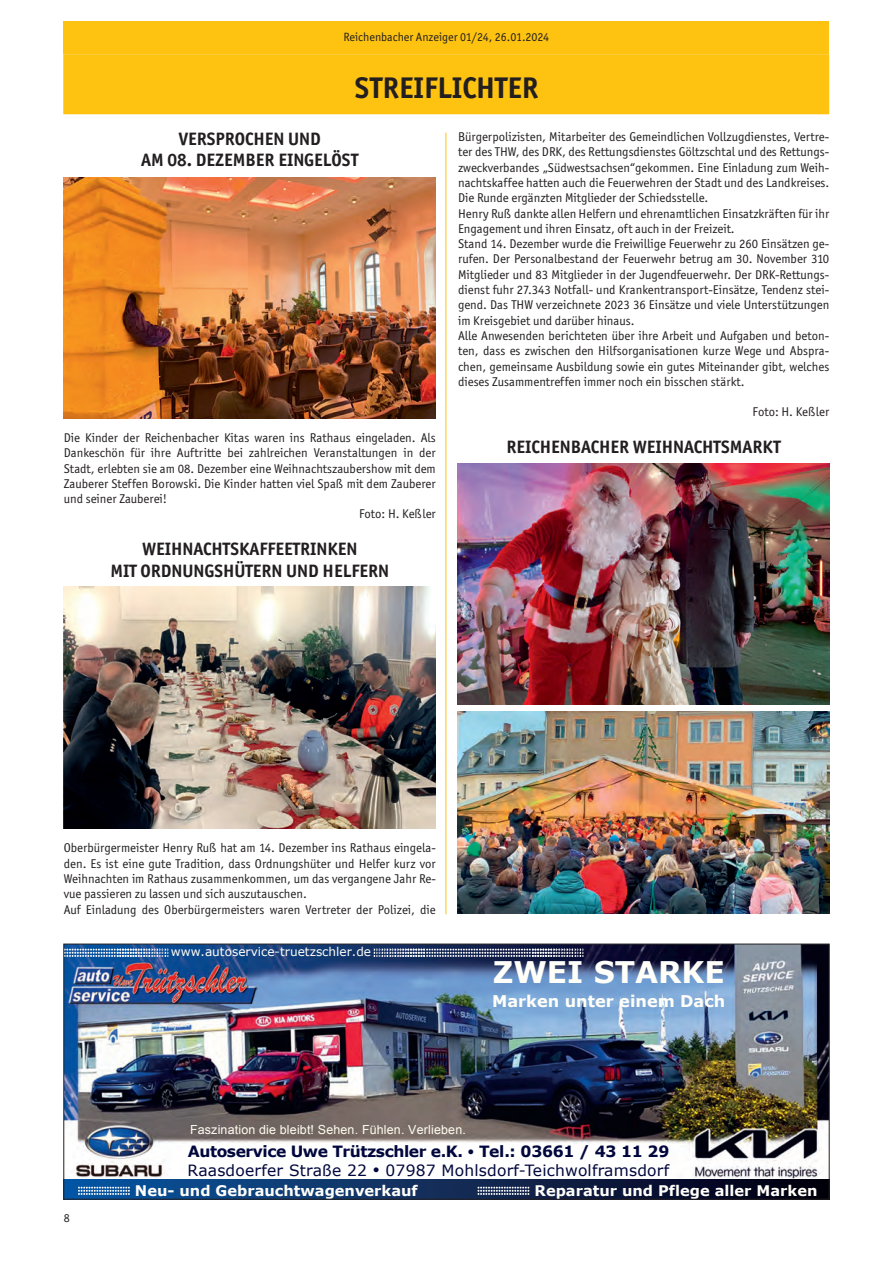
<style>
.page{position:relative;width:893px;height:1263px;background:#fff}
.page>*{position:absolute;margin:0;border:0;box-sizing:border-box;transform-origin:0 0}
.t1{font:700 30px "Officina Sans ITC Std";color:#231f20}
.t2{font:700 29.7px "Verdana";color:#fffef9}
.t3{font:700 18px/21.6px "Officina Sans ITC Std";color:#231f20;text-align:center}
.t4{font:700 16.05px "Verdana";color:#fffef9}
.t5{font:15.45px/18.6px "Verdana";letter-spacing:.015em;color:#01073c}
.t6{font:700 14.7px "Verdana";color:#fffef9}
.t7{font:12.75px/15.3px "Officina Sans ITC Std";color:#231f20}
.t8{font:12.45px "Arial";letter-spacing:.015em;color:#fffef2}
.t9{font:12.15px "Verdana";color:#fffef9}
.t10{font:12px "Officina Sans ITC Std";color:#231f20}
.s1{font-weight:700}
</style>
<div class="page">
<div style="left:64px;top:21px;width:765px;height:33px;background:#fec210"></div>
<hr style="left:446px;top:133px;width:1px;height:781px;background:#fec210">
<img style="left:66px;top:946px;width:761px;height:232px">
<div style="left:64px;top:1180px;width:765px;height:19px;background:linear-gradient(to right,#105aa4,#08000d)"></div>
<svg style="left:78px;top:1187px;width:52px;height:8px"></svg>
<svg style="left:477px;top:1187px;width:52px;height:8px"></svg>
<svg style="left:66px;top:949px;width:103px;height:8px"></svg>
<svg style="left:373px;top:949px;width:211px;height:8px;background:#6e7893"></svg>
<div style="left:64px;top:944px;width:765px;height:255px;border:1px solid #231f20"></div>
<div style="left:63px;top:54px;width:766px;height:60px;background:#fec210;border:2px solid #fec210"></div>
<img style="left:64px;top:178px;width:372px;height:241px">
<img style="left:64px;top:587px;width:372px;height:241px">
<img style="left:457px;top:463px;width:372px;height:242px">
<img style="left:457px;top:711px;width:372px;height:202px">
<p class="t10" style="left:344px;top:30px;width:207px">Reichenbacher Anzeiger 01/24, 26.01.2024</p>
<h1 class="t1" style="left:355px;top:69px;width:185px">S TREIFLICHTER</h1>
<h3 class="t3" style="left:141px;top:128px;width:219px">VERSPROCHEN UND<br>AM 08. DEZEMBER EINGELÖST</h3>
<p class="t7" style="left:64px;top:430px;width:374px">Die Kinder der Reichenbacher Kitas waren ins Rathaus eingeladen. Als</p>
<p class="t7" style="left:64px;top:445px;width:373px">Dankeschön für ihre Auftritte bei zahlreichen Veranstaltungen in der</p>
<p class="t7" style="left:64px;top:460px;width:374px">Stadt, erlebten sie am 08. Dezember eine Weihnachtszaubershow mit dem</p>
<p class="t7" style="left:64px;top:476px;width:373px">Zauberer Steffen Borowski. Die Kinder hatten viel Spaß mit dem Zauberer</p>
<p class="t7" style="left:64px;top:491px;width:105px">und seiner Zauberei!</p>
<p class="t7" style="left:359px;top:506px;width:78px">Foto: H. Keßler</p>
<h3 class="t3" style="left:111px;top:538px;width:280px">WEIHNACHTSKAFFEETRINKEN<br>MIT ORDNUNGSHÜTERN UND HELFERN</h3>
<p class="t7" style="left:458px;top:129px;width:373px">Bürgerpolizisten, Mitarbeiter des Gemeindlichen Vollzugdienstes, Vertre&shy;ter des THW, des DRK, des Rettungsdienstes Göltzschtal und des Rettungs&shy;zweckverbandes „Südwestsachsen“gekommen. Eine Einladung zum Weih&shy;nachtskaffee hatten auch die Feuerwehren der Stadt und des Landkreises.<br>Die Runde ergänzten Mitglieder der Schiedsstelle.<br>Henry Ruß dankte allen Helfern und ehrenamtlichen Einsatzkräften für ihr Engagement und ihren Einsatz, oft auch in der Freizeit.<br>Stand 14. Dezember wurde die Freiwillige Feuerwehr zu 260 Einsätzen ge&shy;rufen. Der Personalbestand der Feuerwehr betrug am 30. November 310<br>Mitglieder und 83 Mitglieder in der Jugendfeuerwehr. Der DRK-Rettungs&shy;dienst fuhr 27.343 Notfall- und Krankentransport-Einsätze, Tendenz stei&shy;gend. Das THW verzeichnete 2023 36 Einsätze und viele Unterstützungen im Kreisgebiet und darüber hinaus.<br>Alle Anwesenden berichteten über ihre Arbeit und Aufgaben und beton&shy;ten, dass es zwischen den Hilfsorganisationen kurze Wege und Abspra&shy;chen, gemeinsame Ausbildung sowie ein gutes Miteinander gibt, welches dieses Zusammentreffen immer noch ein bisschen stärkt.</p>
<p class="t7" style="left:752px;top:404px;width:78px">Foto: H. Keßler</p>
<h3 class="t3" style="left:506px;top:436px;width:276px">REICHENBACHER WEIHNACHTSMARKT</h3>
<p class="t7" style="left:64px;top:840px;width:374px">Oberbürgermeister Henry Ruß hat am 14. Dezember ins Rathaus eingela&shy;den. Es ist eine gute Tradition, dass Ordnungshüter und Helfer kurz vor Weihnachten im Rathaus zusammenkommen, um das vergangene Jahr Re&shy;vue passieren zu lassen und sich auszutauschen.<br>Auf Einladung des Oberbürgermeisters waren Vertreter der Polizei, die</p>
<p class="t9" style="left:171px;top:943px;width:202px">www.autoservice-truetzschler.de</p>
<h2 class="t2" style="left:493px;top:951px;width:233px">ZWEI STARKE</h2>
<p class="t4" style="left:492px;top:990px;width:235px">Marken unter einem Dach</p>
<p class="t8" style="left:190px;top:1121px;width:277px">Faszination die bleibt! Sehen. Fühlen. Verlieben.</p>
<p class="t5" style="left:188px;top:1142px;width:483px"><span class="s1">Autoservice Uwe Trützschler e.K.</span> <sup>•</sup> <span class="s1">Tel.: 03661 / 43 11 29<br></span>Raasdoerfer Straße 22 <sup>•</sup> 07987 Mohlsdorf-Teichwolframsdorf</p>
<p class="t10" style="left:64px;top:1211px;width:7px">8</p>
<p class="t6" style="left:135px;top:1180px;width:284px">Neu- und Gebrauchtwagenverkauf</p>
<p class="t6" style="left:535px;top:1180px;width:284px">Reparatur und Pflege aller Marken</p>
</div>
